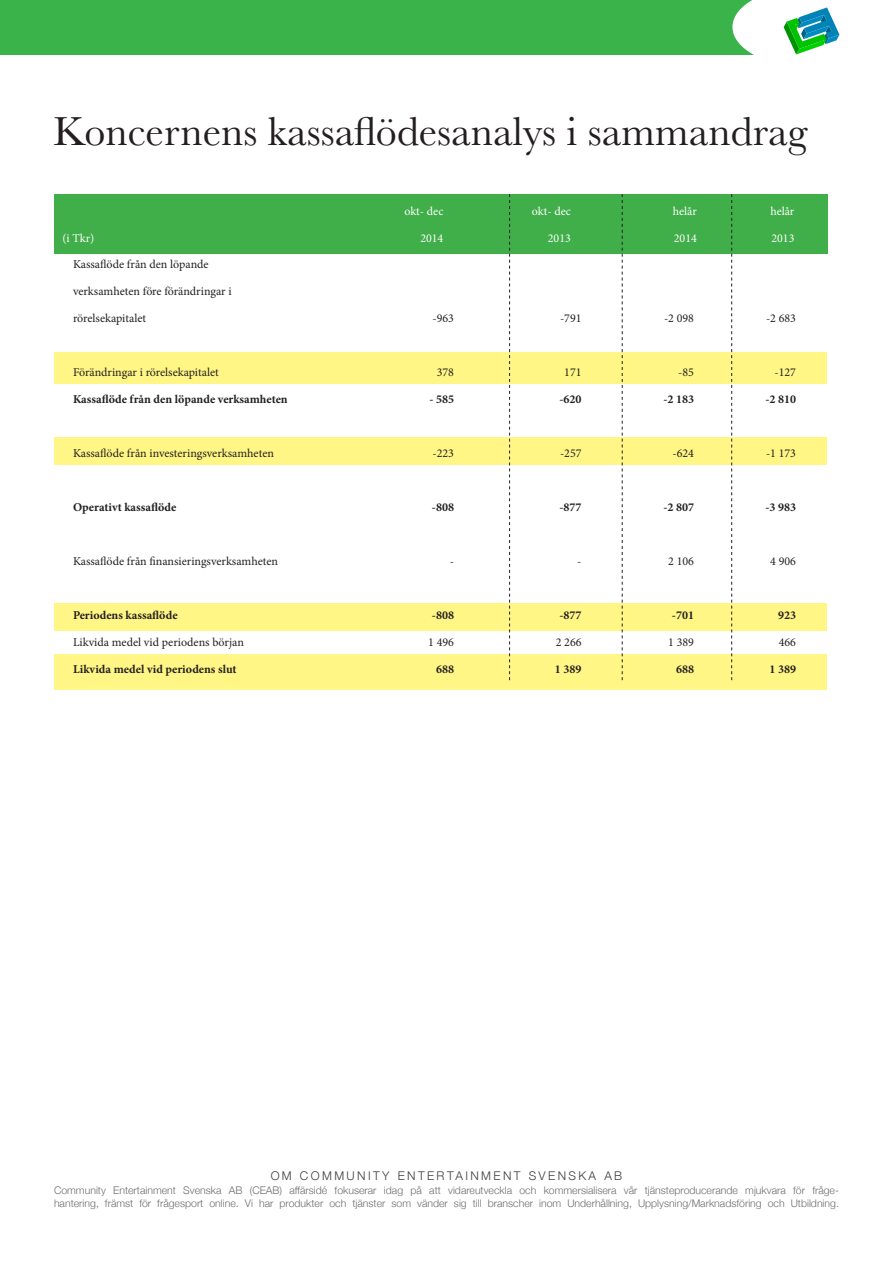
<style>
.page{position:relative;width:893px;height:1263px;background:#fff}
.page>*{position:absolute;margin:0;border:0;box-sizing:border-box;transform-origin:0 0}
.t1{font:42px "Baskerville";color:#231f20}
.t2{font:12px "Minion Pro";color:#231f20}
.t3{font:700 12px "Minion Pro";color:#231f20}
.t4{font:12px "Minion Pro";color:#fff}
.t5{font:300 12px "Helvetica Neue";letter-spacing:.2em;color:#3e3e3f}
.t6{font:300 10.5px/13.5px "Helvetica Neue";color:#6c6d70}
</style>
<div class="page">
<div style="left:0;top:0;width:893px;height:54px;background:#3bb34b"></div>
<svg style="left:732px;top:0;width:123px;height:55px;background:#bce4d3"></svg>
<div style="left:855px;top:0;width:38px;height:89px;background:#fff"></div>
<div style="left:54px;top:217px;width:772px;height:473px;background:#fff685"></div>
<div style="left:35px;top:253px;width:808px;height:76px;background:#fff"></div>
<div style="left:35px;top:329px;width:808px;height:23px;background:#fff"></div>
<div style="left:35px;top:384px;width:808px;height:31px;background:#fff"></div>
<div style="left:35px;top:414px;width:808px;height:22px;background:#fff"></div>
<div style="left:35px;top:573px;width:808px;height:29px;background:#fff"></div>
<div style="left:35px;top:631px;width:808px;height:23px;background:#fff"></div>
<div style="left:35px;top:466px;width:808px;height:52px;background:#fff"></div>
<div style="left:35px;top:495px;width:808px;height:62px;background:#fff"></div>
<div style="left:35px;top:550px;width:808px;height:23px;background:#fff"></div>
<div style="left:54px;top:194px;width:773px;height:59px;background:#40ae49"></div>
<svg style="left:509px;top:194px;width:1px;height:486px"></svg>
<svg style="left:622px;top:194px;width:1px;height:486px"></svg>
<svg style="left:731px;top:194px;width:1px;height:486px"></svg>
<p class="t1" style="left:53px;top:105px;width:756px">Koncernens kassaflödesanalys i sammandrag</p>
<p class="t4" style="left:404px;top:203px;width:41px">okt- dec</p>
<p class="t4" style="left:532px;top:203px;width:41px">okt- dec</p>
<p class="t4" style="left:673px;top:203px;width:26px">helår</p>
<p class="t4" style="left:770px;top:203px;width:26px">helår</p>
<p class="t4" style="left:62px;top:230px;width:34px">(i Tkr)</p>
<p class="t4" style="left:420px;top:230px;width:25px">2014</p>
<p class="t4" style="left:548px;top:230px;width:25px">2013</p>
<p class="t4" style="left:674px;top:230px;width:25px">2014</p>
<p class="t4" style="left:771px;top:230px;width:25px">2013</p>
<p class="t2" style="left:73px;top:256px;width:137px">Kassaflöde från den löpande</p>
<p class="t2" style="left:73px;top:283px;width:160px">verksamheten före förändringar i</p>
<p class="t2" style="left:73px;top:310px;width:75px">rörelsekapitalet</p>
<p class="t2" style="left:432px;top:310px;width:23px">-963</p>
<p class="t2" style="left:560px;top:310px;width:23px">-791</p>
<p class="t2" style="left:664px;top:310px;width:32px">-2 098</p>
<p class="t2" style="left:766px;top:310px;width:32px">-2 683</p>
<p class="t2" style="left:73px;top:364px;width:147px">Förändringar i rörelsekapitalet</p>
<p class="t2" style="left:437px;top:364px;width:19px">378</p>
<p class="t2" style="left:564px;top:364px;width:19px">171</p>
<p class="t2" style="left:678px;top:364px;width:17px">-85</p>
<p class="t2" style="left:774px;top:364px;width:23px">-127</p>
<p class="t3" style="left:73px;top:390px;width:216px">Kassaflöde från den löpande verksamheten</p>
<p class="t3" style="left:429px;top:390px;width:26px">- 585</p>
<p class="t3" style="left:559px;top:390px;width:24px">-620</p>
<p class="t3" style="left:663px;top:390px;width:32px">-2 183</p>
<p class="t3" style="left:765px;top:390px;width:32px">-2 810</p>
<p class="t2" style="left:73px;top:445px;width:202px">Kassaflöde från investeringsverksamheten</p>
<p class="t2" style="left:432px;top:445px;width:23px">-223</p>
<p class="t2" style="left:560px;top:445px;width:23px">-257</p>
<p class="t2" style="left:672px;top:445px;width:23px">-624</p>
<p class="t2" style="left:766px;top:445px;width:32px">-1 173</p>
<p class="t3" style="left:73px;top:498px;width:105px">Operativt kassaflöde</p>
<p class="t3" style="left:432px;top:498px;width:24px">-808</p>
<p class="t3" style="left:559px;top:498px;width:24px">-877</p>
<p class="t3" style="left:663px;top:498px;width:32px">-2 807</p>
<p class="t3" style="left:765px;top:498px;width:32px">-3 983</p>
<p class="t2" style="left:73px;top:553px;width:207px">Kassaflöde från finansieringsverksamheten</p>
<p class="t2" style="left:450px;top:553px;width:6px">-</p>
<p class="t2" style="left:577px;top:553px;width:6px">-</p>
<p class="t2" style="left:668px;top:553px;width:27px">2 106</p>
<p class="t2" style="left:770px;top:553px;width:27px">4 906</p>
<p class="t3" style="left:73px;top:606px;width:106px">Periodens kassaflöde</p>
<p class="t3" style="left:432px;top:606px;width:24px">-808</p>
<p class="t3" style="left:559px;top:606px;width:24px">-877</p>
<p class="t3" style="left:672px;top:606px;width:24px">-701</p>
<p class="t3" style="left:778px;top:606px;width:19px">923</p>
<p class="t2" style="left:73px;top:634px;width:172px">Likvida medel vid periodens början</p>
<p class="t2" style="left:428px;top:634px;width:27px">1 496</p>
<p class="t2" style="left:556px;top:634px;width:27px">2 266</p>
<p class="t2" style="left:668px;top:634px;width:27px">1 389</p>
<p class="t2" style="left:779px;top:634px;width:19px">466</p>
<p class="t3" style="left:73px;top:660px;width:165px">Likvida medel vid periodens slut</p>
<p class="t3" style="left:436px;top:660px;width:19px">688</p>
<p class="t3" style="left:555px;top:660px;width:28px">1 389</p>
<p class="t3" style="left:676px;top:660px;width:19px">688</p>
<p class="t3" style="left:769px;top:660px;width:28px">1 389</p>
<p class="t5" style="left:271px;top:1166px;width:353px">OM COMMUNITY ENTERTAINMENT SVENSKA AB</p>
<p class="t6" style="left:54px;top:1182px;width:786px">Community Entertainment Svenska AB (CEAB) affärsidé fokuserar idag på att vidareutveckla och kommersialisera vår tjänsteproducerande mjukvara för fråge&shy;hantering, främst för frågesport online. Vi har produkter och tjänster som vänder sig till branscher inom Underhållning, Upplysning/Marknadsföring och Utbildning.</p>
</div>
